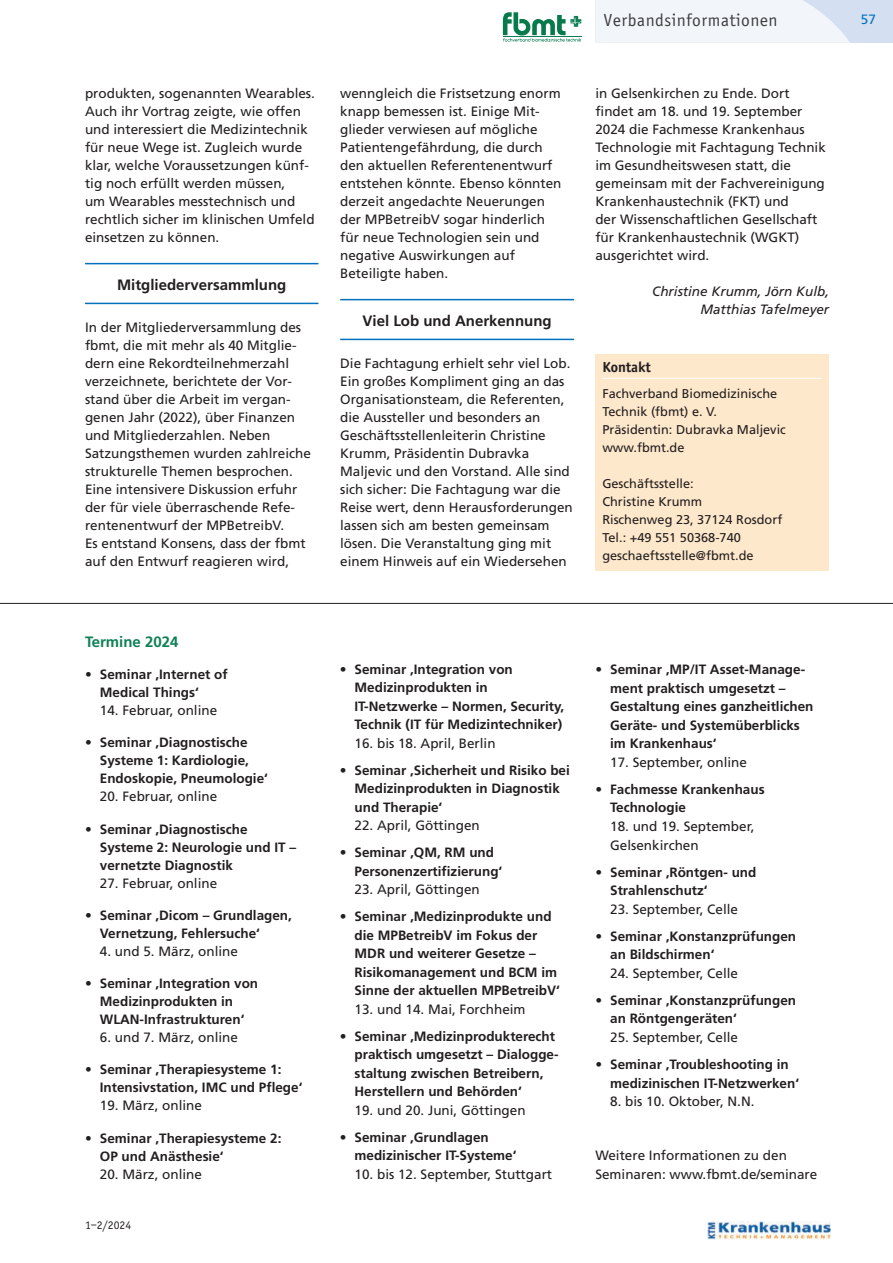
<style>
.page{position:relative;width:893px;height:1263px;background:#fff}
.page>*{position:absolute;margin:0;border:0;box-sizing:border-box;transform-origin:0 0}
.t1{font:18px "Officina Sans";letter-spacing:.03em;color:#3e3e3f}
.t2{font:700 15px "Frutiger";color:#231f20}
.t3{font:700 15px "Frutiger";color:#0f8056}
.t4{font:700 15px "Officina Sans";color:#231f20}
.t5{font:13.5px/18px "Frutiger";color:#231f20}
.t6{font:700 13.5px/18.5px "Frutiger";color:#231f20}
.t7{font:italic 13.5px/18px "Frutiger";color:#231f20;text-align:right}
.t8{font:13.5px "Frutiger";color:#0072bc}
.t9{font:12.75px/18px "Frutiger";color:#231f20}
.t10{font:12px "Officina Sans";color:#231f20}
.s1{font-weight:400}
</style>
<div class="page">
<div style="left:595px;top:0;width:298px;height:43px;background:#d4e0f1"></div>
<svg style="left:595px;top:0;width:255px;height:43px;background:#eff3f9"></svg>
<div style="left:595px;top:354px;width:234px;height:216px;background:#fee8cb"></div>
<hr style="left:602px;top:378px;width:219px;height:1px;background:#fff">
<svg style="left:503px;top:12px;width:78px;height:30px"></svg>
<img style="left:708px;top:1222px;width:123px;height:18px">
<hr style="left:0;top:603px;width:893px;height:1px;background:#231f20">
<hr style="left:85px;top:263px;width:233px;height:1px;background:#0072bc">
<hr style="left:85px;top:303px;width:233px;height:1px;background:#0072bc">
<hr style="left:340px;top:299px;width:234px;height:1px;background:#0072bc">
<hr style="left:340px;top:339px;width:234px;height:1px;background:#0072bc">
<p class="t5" style="left:85px;top:86px;width:231px">produkten, sogenannten Wearables.<br>Auch ihr Vortrag zeigte, wie offen und interessiert die Medizintechnik für neue Wege ist. Zugleich wurde klar, welche Voraussetzungen künf&shy;tig noch erfüllt werden müssen,<br>um Wearables messtechnisch und rechtlich sicher im klinischen Umfeld einsetzen zu können.</p>
<p class="t2" style="left:117px;top:279px;width:171px">Mitgliederversammlung</p>
<p class="t5" style="left:85px;top:320px;width:227px">In der Mitgliederversammlung des fbmt, die mit mehr als 40 Mitglie&shy;dern eine Rekordteilnehmerzahl verzeichnete, berichtete der Vor&shy;stand über die Arbeit im vergan - genen Jahr (2022), über Finanzen und Mitgliederzahlen. Neben Satzungsthemen wurden zahlreiche strukturelle Themen besprochen.</p>
<p class="t5" style="left:85px;top:482px;width:222px">Eine intensivere Diskussion erfuhr der für viele überraschende Refe - rentenentwurf der MPBetreibV.<br>Es entstand Konsens, dass der fbmt auf den Entwurf reagieren wird,</p>
<p class="t1" style="left:604px;top:13px;width:175px">Verbandsinformationen</p>
<p class="t8" style="left:861px;top:14px;width:17px">57</p>
<p class="t5" style="left:340px;top:86px;width:223px">wenngleich die Fristsetzung enorm knapp bemessen ist. Einige Mit - glieder verwiesen auf mögliche<br>Patientengefährdung, die durch den aktuellen Referentenentwurf ent stehen könnte. Ebenso könnten derzeit angedachte Neuerungen der MPBetreibV sogar hinderlich für neue Technologien sein und negative Auswirkungen auf<br>Beteiligte haben.</p>
<p class="t2" style="left:362px;top:315px;width:191px">Viel Lob und Anerkennung</p>
<p class="t5" style="left:340px;top:356px;width:234px">Die Fachtagung erhielt sehr viel Lob.<br>Ein großes Kompliment ging an das Organisationsteam, die Refe renten, die Aussteller und besonders an Geschäftsstellenleiterin Christine Krumm, Präsidentin Dubravka Maljevic und den Vorstand. Alle sind sich sicher: Die Fachtagung war die Reise wert, denn Herausforderungen lassen sich am besten gemeinsam lösen. Die Ver anstaltung ging mit einem Hinweis auf ein Wiedersehen</p>
<p class="t5" style="left:595px;top:86px;width:232px">in Gelsen kirchen zu Ende. Dort findet am 18. und 19. September<br>2024 die Fachmesse Krankenhaus<br>Technologie mit Fachtagung Technik im Gesund heits wesen statt, die gemeinsam mit der Fachvereinigung<br>Krankenhaustechnik (FKT) und<br>der Wissenschaft lichen Gesellschaft für Krankenhaustechnik (WGKT) ausgerichtet wird.</p>
<p class="t7" style="left:652px;top:284px;width:179px">Christine Krumm, Jörn Kulb,<br>Matthias Tafelmeyer</p>
<p class="t4" style="left:602px;top:361px;width:50px">Kontakt</p>
<p class="t9" style="left:602px;top:386px;width:176px">Fachverband Biomedizinische<br>Technik (fbmt) e. V.</p>
<p class="t9" style="left:602px;top:422px;width:185px">Präsidentin: Dubravka Maljevic</p>
<p class="t9" style="left:602px;top:440px;width:84px">www.fbmt.de</p>
<p class="t9" style="left:602px;top:476px;width:93px">Geschäftsstelle:</p>
<p class="t9" style="left:602px;top:494px;width:101px">Christine Krumm</p>
<p class="t9" style="left:602px;top:512px;width:181px">Rischenweg 23, 37124 Rosdorf</p>
<p class="t9" style="left:602px;top:530px;width:140px">Tel.: +49 551 50368-740</p>
<p class="t9" style="left:602px;top:548px;width:153px">geschaeftsstelle@fbmt.de</p>
<p class="t3" style="left:85px;top:636px;width:95px">Termine 2024</p>
<p class="t6" style="left:100px;top:667px;width:129px;line-height:18px;text-indent:-15px"><span class="s1">•</span> Seminar ,Internet of<br>Medical Things‘</p>
<p class="t5" style="left:100px;top:703px;width:119px">14. Februar, online</p>
<p class="t6" style="left:100px;top:735px;width:170px;line-height:18px;text-indent:-15px"><span class="s1">•</span> Seminar ,Diagnostische<br>Systeme 1: Kardiologie,<br>Endoskopie, Pneumologie‘</p>
<p class="t5" style="left:100px;top:789px;width:119px">20. Februar, online</p>
<p class="t6" style="left:100px;top:821px;width:198px;line-height:18px;text-indent:-15px"><span class="s1">•</span> Seminar ,Diagnostische<br>Systeme 2: Neurologie und IT – vernetzte Diagnostik</p>
<p class="t5" style="left:100px;top:875px;width:119px">27. Februar, online</p>
<p class="t6" style="left:100px;top:907px;width:194px;line-height:18px;text-indent:-15px"><span class="s1">•</span> Seminar ,Dicom – Grundlagen,<br>Vernetzung, Fehlersuche‘</p>
<p class="t5" style="left:100px;top:943px;width:140px">4. und 5. März, online</p>
<p class="t6" style="left:100px;top:976px;width:160px;line-height:18px;text-indent:-15px"><span class="s1">•</span> Seminar ,Integration von<br>Medizinprodukten in<br>WLAN-Infrastrukturen‘</p>
<p class="t5" style="left:100px;top:1030px;width:140px">6. und 7. März, online</p>
<p class="t6" style="left:100px;top:1062px;width:204px;line-height:18px;text-indent:-15px"><span class="s1">•</span> Seminar ,Therapiesysteme 1:<br>Intensivstation, IMC und Pflege‘</p>
<p class="t5" style="left:100px;top:1098px;width:104px">19. März, online</p>
<p class="t6" style="left:100px;top:1130px;width:183px;line-height:18px;text-indent:-15px"><span class="s1">•</span> Seminar ,Therapiesysteme 2:<br>OP und Anästhesie‘</p>
<p class="t5" style="left:100px;top:1166px;width:104px">20. März, online</p>
<p class="t10" style="left:85px;top:1221px;width:48px">1–2/2024</p>
<p class="t6" style="left:355px;top:661px;width:211px;text-indent:-15px"><span class="s1">•</span> Seminar ,Integration von<br>Medizinprodukten in<br>IT-Netzwerke – Normen, Security,<br>Technik (IT für Medizintechniker)</p>
<p class="t5" style="left:355px;top:735px;width:143px">16. bis 18. April, Berlin</p>
<p class="t6" style="left:355px;top:762px;width:217px;text-indent:-15px"><span class="s1">•</span> Seminar ,Sicherheit und Risiko bei<br>Medizinprodukten in Diagnostik und Therapie‘</p>
<p class="t5" style="left:355px;top:818px;width:127px">22. April, Göttingen</p>
<p class="t6" style="left:355px;top:845px;width:149px;text-indent:-15px"><span class="s1">•</span> Seminar ‚QM, RM und<br>Personenzertifizierung‘</p>
<p class="t5" style="left:355px;top:882px;width:127px">23. April, Göttingen</p>
<p class="t6" style="left:355px;top:908px;width:207px;text-indent:-15px"><span class="s1">•</span> Seminar ‚Medizinprodukte und die MPBetreibV im Fokus der<br>MDR und weiterer Gesetze –<br>Risikomanagement und BCM im<br>Sinne der aktuellen MPBetreibV‘</p>
<p class="t5" style="left:355px;top:1001px;width:173px">13. und 14. Mai, Forchheim</p>
<p class="t6" style="left:355px;top:1028px;width:206px;text-indent:-15px"><span class="s1">•</span> Seminar ‚Medizinprodukterecht praktisch umgesetzt – Dialogge&shy;staltung zwischen Betreibern,<br>Herstellern und Behörden‘</p>
<p class="t5" style="left:355px;top:1102px;width:173px">19. und 20. Juni, Göttingen</p>
<p class="t6" style="left:355px;top:1129px;width:163px;text-indent:-15px"><span class="s1">•</span> Seminar ,Grundlagen medizinischer IT-Systeme‘</p>
<p class="t5" style="left:355px;top:1166px;width:199px">10. bis 12. September, Stuttgart</p>
<p class="t6" style="left:610px;top:661px;width:205px;text-indent:-15px"><span class="s1">•</span> Seminar ‚MP/IT Asset-Manage&shy;ment praktisch umgesetzt –<br>Gestaltung eines ganzheitlichen<br>Geräte- und Systemüberblicks im Krankenhaus‘</p>
<p class="t5" style="left:610px;top:754px;width:138px">17. September, online</p>
<p class="t6" style="left:610px;top:781px;width:156px;text-indent:-15px"><span class="s1">•</span> Fachmesse Krankenhaus<br>Technologie</p>
<p class="t5" style="left:610px;top:818px;width:146px;line-height:18.6px">18. und 19. September,<br>Gelsenkirchen</p>
<p class="t6" style="left:610px;top:864px;width:148px;text-indent:-15px"><span class="s1">•</span> Seminar ‚Röntgen- und<br>Strahlenschutz‘</p>
<p class="t5" style="left:610px;top:901px;width:129px">23. September, Celle</p>
<p class="t6" style="left:610px;top:928px;width:188px;text-indent:-15px"><span class="s1">•</span> Seminar ‚Konstanzprüfungen an Bildschirmen‘</p>
<p class="t5" style="left:610px;top:965px;width:129px">24. September, Celle</p>
<p class="t6" style="left:610px;top:992px;width:188px;text-indent:-15px"><span class="s1">•</span> Seminar ‚Konstanzprüfungen an Röntgengeräten‘</p>
<p class="t5" style="left:610px;top:1029px;width:129px">25. September, Celle</p>
<p class="t6" style="left:610px;top:1056px;width:190px;text-indent:-15px"><span class="s1">•</span> Seminar ,Troubleshooting in medizinischen IT-Netzwerken‘</p>
<p class="t5" style="left:610px;top:1093px;width:146px">8. bis 10. Oktober, N.N.</p>
<p class="t5" style="left:595px;top:1147px;width:224px;line-height:18.6px">Weitere Informationen zu den<br>Seminaren: www.fbmt.de/seminare</p>
</div>
